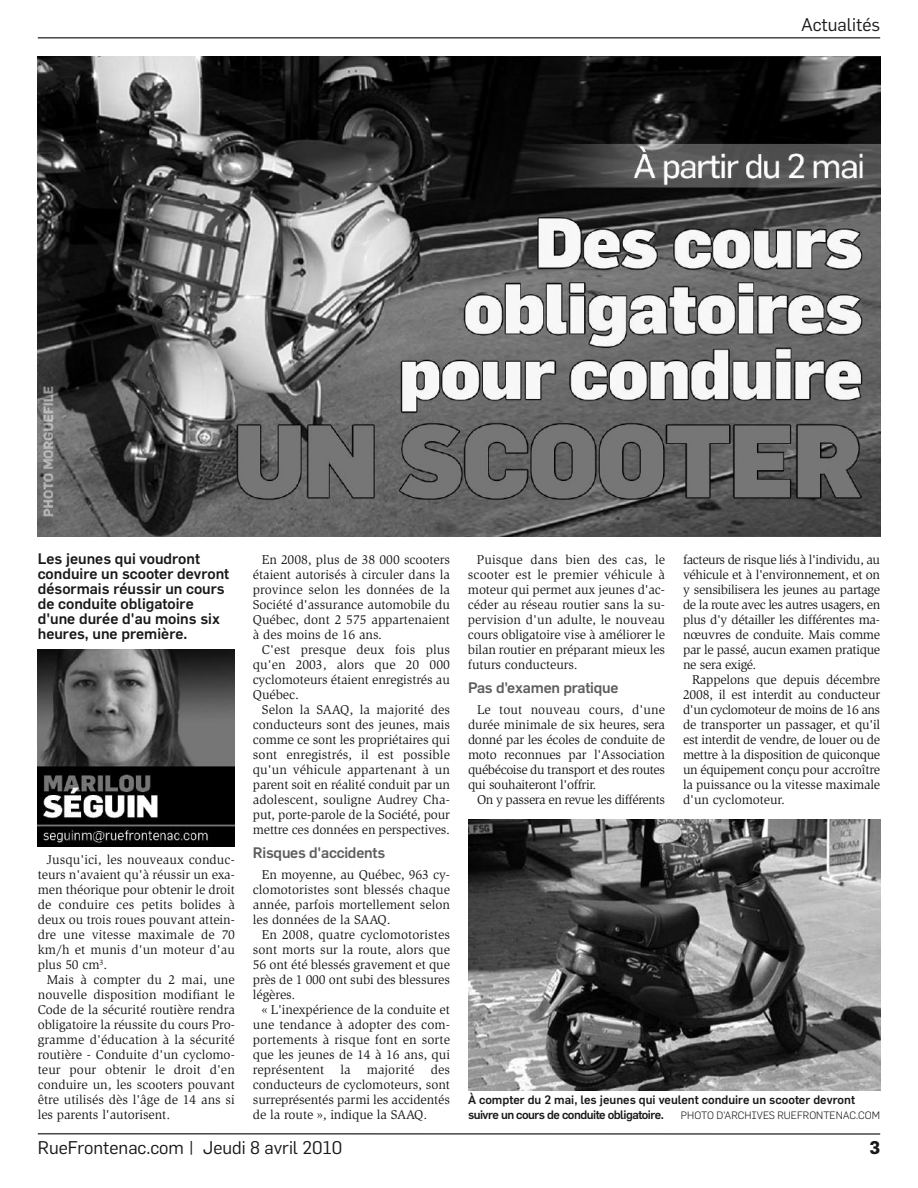
<style>
.page{position:relative;width:918px;height:1188px;background:#fff}
.page>*{position:absolute;margin:0;border:0;box-sizing:border-box;transform-origin:0 0}
.t1{font:18px "Flama";color:#191919}
.t2{font:700 18px "Flama";color:#191919}
.t3{font:500 15px/15px "Flama";color:#191919}
.t4{font:500 15px "Flama";letter-spacing:-.015em;color:#5e5e5e}
.t5{font:13.2px/15px "Slimbach Std";letter-spacing:-.01em;color:#191919;text-align:justify}
.t6{font:500 12px/14.4px "Flama";color:#191919}
.t7{font:300 10.5px "Flama";color:#191919}
</style>
<div class="page">
<hr style="left:38px;top:37px;width:842px;height:2px;background:#474747">
<img style="left:38px;top:57px;width:842px;height:479px">
<hr style="left:38px;top:1133px;width:842px;height:2px;background:#474747">
<img style="left:468px;top:819px;width:412px;height:271px">
<img style="left:38px;top:649px;width:197px;height:197px">
<h1 class="t1" style="left:801px;top:16px;width:81px">Actualités</h1>
<p class="t3" style="left:38px;top:552px;width:193px">Les jeunes qui voudront conduire un scooter devront désormais réussir un cours de conduite obligatoire d'une durée d'au moins six heures, une première.</p>
<p class="t5" style="left:38px;top:853px;width:199px;text-indent:9px">Jusqu'ici, les nouveaux conduc&shy;teurs n'avaient qu'à réussir un exa&shy;men théorique pour obtenir le droit de conduire ces petits bolides à deux ou trois roues pouvant attein&shy;dre une vitesse maximale de 70 km/h et munis d'un moteur d'au plus 50 cm<sup>3</sup>.</p>
<p class="t5" style="left:38px;top:973px;width:199px;text-indent:9px">Mais à compter du 2 mai, une nouvelle disposition modifiant le Code de la sécurité routière rendra obligatoire la réussite du cours Pro&shy;gramme d'éducation à la sécurité routière - Conduite d'un cyclomo&shy;teur pour obtenir le droit d'en conduire un, les scooters pouvant être utilisés dès l'âge de 14 ans si les parents l'autorisent.</p>
<p class="t5" style="left:253px;top:553px;width:199px;text-indent:9px">En 2008, plus de 38 000 scooters étaient autorisés à circuler dans la province selon les données de la Société d'assurance automobile du Québec, dont 2 575 appartenaient à des moins de 16 ans.</p>
<p class="t5" style="left:253px;top:643px;width:199px;text-indent:9px">C'est presque deux fois plus qu'en 2003, alors que 20 000 cyclomoteurs étaient enregistrés au Québec.</p>
<p class="t5" style="left:253px;top:703px;width:199px;text-indent:9px">Selon la SAAQ, la majorité des conducteurs sont des jeunes, mais comme ce sont les propriétaires qui sont enregistrés, il est possible qu'un véhicule appartenant à un parent soit en réalité conduit par un adolescent, souligne Audrey Cha&shy;put, porte-parole de la Société, pour mettre ces données en perspectives.</p>
<p class="t4" style="left:253px;top:846px;width:134px">Risques d'accidents</p>
<p class="t5" style="left:253px;top:868px;width:199px;text-indent:9px">En moyenne, au Québec, 963 cy&shy;clomotoristes sont blessés chaque année, parfois mortellement selon les données de la SAAQ.</p>
<p class="t5" style="left:253px;top:928px;width:199px;text-indent:9px">En 2008, quatre cyclomotoristes sont morts sur la route, alors que 56 ont été blessés gravement et que près de 1 000 ont subi des blessures légères.</p>
<p class="t5" style="left:253px;top:1003px;width:199px;text-indent:9px">« L'inexpérience de la conduite et une tendance à adopter des com&shy;portements à risque font en sorte que les jeunes de 14 à 16 ans, qui représentent la majorité des conducteurs de cyclomoteurs, sont surreprésentés parmi les accidentés de la route », indique la SAAQ.</p>
<p class="t5" style="left:468px;top:553px;width:199px;text-indent:9px">Puisque dans bien des cas, le scooter est le premier véhicule à moteur qui permet aux jeunes d'ac&shy;céder au réseau routier sans la su&shy;pervision d'un adulte, le nouveau cours obligatoire vise à améliorer le bilan routier en préparant mieux les futurs conducteurs.</p>
<p class="t4" style="left:468px;top:681px;width:152px">Pas d'examen pratique</p>
<p class="t5" style="left:468px;top:703px;width:199px;text-indent:9px">Le tout nouveau cours, d'une durée minimale de six heures, sera donné par les écoles de conduite de moto reconnues par l'Association québécoise du transport et des routes qui souhaiteront l'offrir.</p>
<p class="t5" style="left:477px;top:793px;width:190px">On y passera en revue les différents</p>
<p class="t5" style="left:683px;top:553px;width:199px">facteurs de risque liés à l'individu, au véhicule et à l'environnement, et on y sensibilisera les jeunes au partage de la route avec les autres usagers, en plus d'y détailler les différentes ma&shy;nœuvres de conduite. Mais comme par le passé, aucun examen pratique ne sera exigé.</p>
<p class="t5" style="left:683px;top:673px;width:199px;text-indent:9px">Rappelons que depuis décembre 2008, il est interdit au conducteur d'un cyclomoteur de moins de 16 ans de transporter un passager, et qu'il est interdit de vendre, de louer ou de mettre à la disposition de quiconque un équipement conçu pour accroître la puissance ou la vitesse maximale d'un cyclomoteur.</p>
<p class="t6" style="left:468px;top:1093px;width:388px">À compter du 2 mai, les jeunes qui veulent conduire un scooter devront suivre un cours de conduite obligatoire.</p>
<p class="t7" style="left:681px;top:1110px;width:201px">PHOTO D'ARCHIVES RUEFRONTENAC.COM</p>
<h1 class="t1" style="left:38px;top:1139px;width:306px">RueFrontenac.com | Jeudi 8 avril 2010</h1>
<h1 class="t2" style="left:869px;top:1140px;width:12px">3</h1>
</div>
